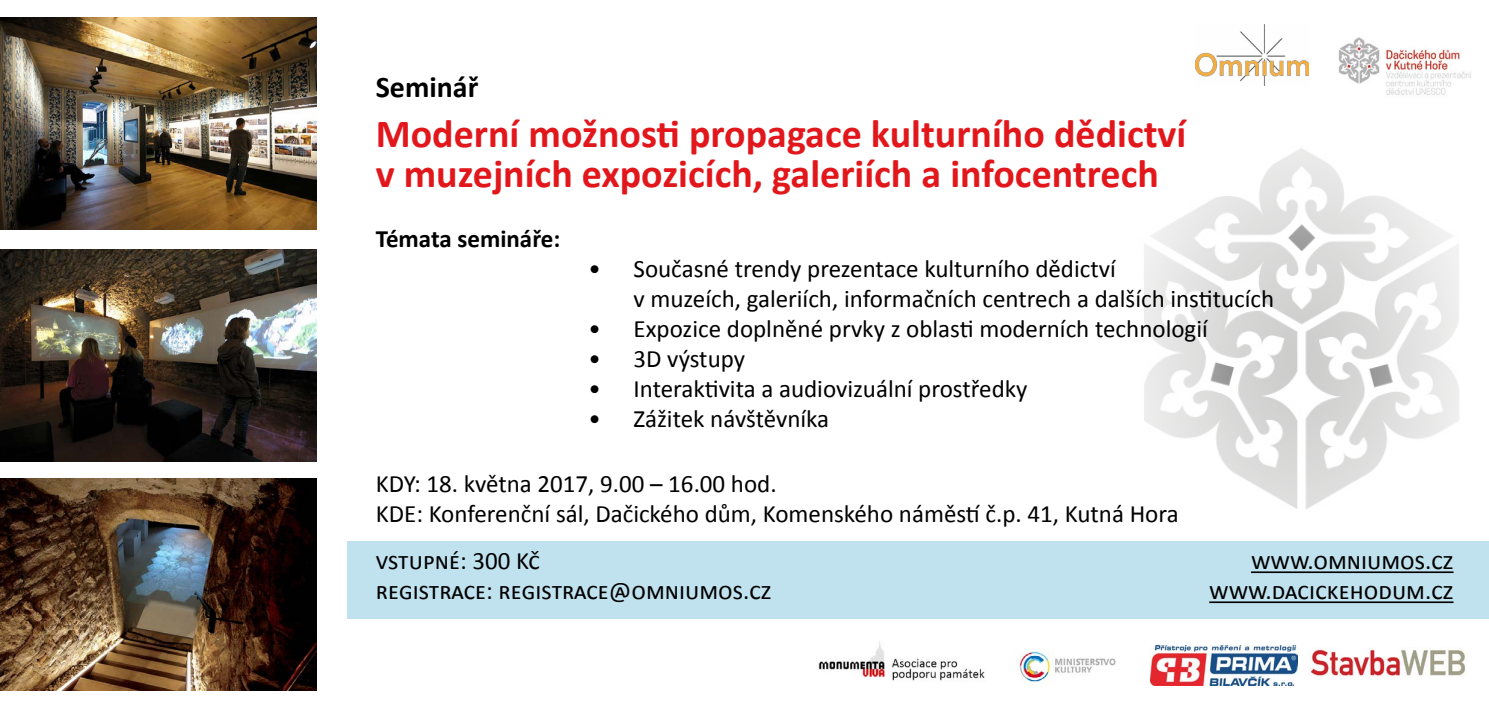
<style>
.page{position:relative;width:1489px;height:709px;background:#fff}
.page>*{position:absolute;margin:0;border:0;box-sizing:border-box;transform-origin:0 0}
.t1{font:700 40px/40px "Calibri";color:#e2171c}
.t2{font:700 30px "Calibri";color:#000}
.t3{font:25px/30px "Calibri";color:#000}
.t4{font:25px "Calibri";color:#010000}
.t5{font:700 25px "Calibri";color:#000}
</style>
<div class="page">
<img style="left:1144px;top:85px;width:315px;height:563px">
<img style="left:0;top:18px;width:316px;height:211px">
<img style="left:0;top:250px;width:316px;height:212px">
<img style="left:0;top:478px;width:316px;height:212px">
<img style="left:1330px;top:37px;width:141px;height:61px">
<img style="left:1195px;top:25px;width:113px;height:60px">
<div style="left:347px;top:541px;width:1141px;height:78px;background:#c0e2ef"></div>
<hr style="left:1250px;top:571px;width:203px;height:2px;background:#010000">
<hr style="left:1209px;top:601px;width:244px;height:2px;background:#010000">
<img style="left:818px;top:641px;width:167px;height:40px">
<img style="left:1150px;top:645px;width:147px;height:41px">
<img style="left:1018px;top:651px;width:98px;height:33px">
<img style="left:1309px;top:649px;width:157px;height:28px">
<p class="t2" style="left:376px;top:66px;width:104px">Seminář</p>
<h1 class="t1" style="left:376px;top:112px;width:812px">Moderní možnosti propagace kulturního dědictví v muzejních expozicích, galeriích a infocentrech</h1>
<p class="t5" style="left:376px;top:221px;width:186px">Témata semináře:</p>
<p class="t3" style="left:633px;top:253px;width:642px;text-indent:-45px">• Současné trendy prezentace kulturního dědictví<br>v muzeích, galeriích, informačních centrech a dalších institucích</p>
<p class="t3" style="left:588px;top:313px;width:620px">• Expozice doplněné prvky z oblasti moderních technologií</p>
<p class="t3" style="left:588px;top:343px;width:158px">• 3D výstupy</p>
<p class="t3" style="left:588px;top:373px;width:440px">• Interaktivita a audiovizuální prostředky</p>
<p class="t3" style="left:588px;top:403px;width:242px">• Zážitek návštěvníka</p>
<p class="t3" style="left:376px;top:468px;width:804px">KDY: 18. května 2017, 9.00 – 16.00 hod.<br>KDE: Konferenční sál, Dačického dům, Komenského náměstí č.p. 41, Kutná Hora</p>
<p class="t3" style="left:376px;top:545px;width:166px">vstupné: 300 Kč</p>
<p class="t4" style="left:1250px;top:543px;width:204px">www.omniumos.cz</p>
<p class="t3" style="left:376px;top:575px;width:397px">registrace: registrace@omniumos.cz</p>
<p class="t4" style="left:1209px;top:573px;width:246px">www.dacickehodum.cz</p>
</div>
